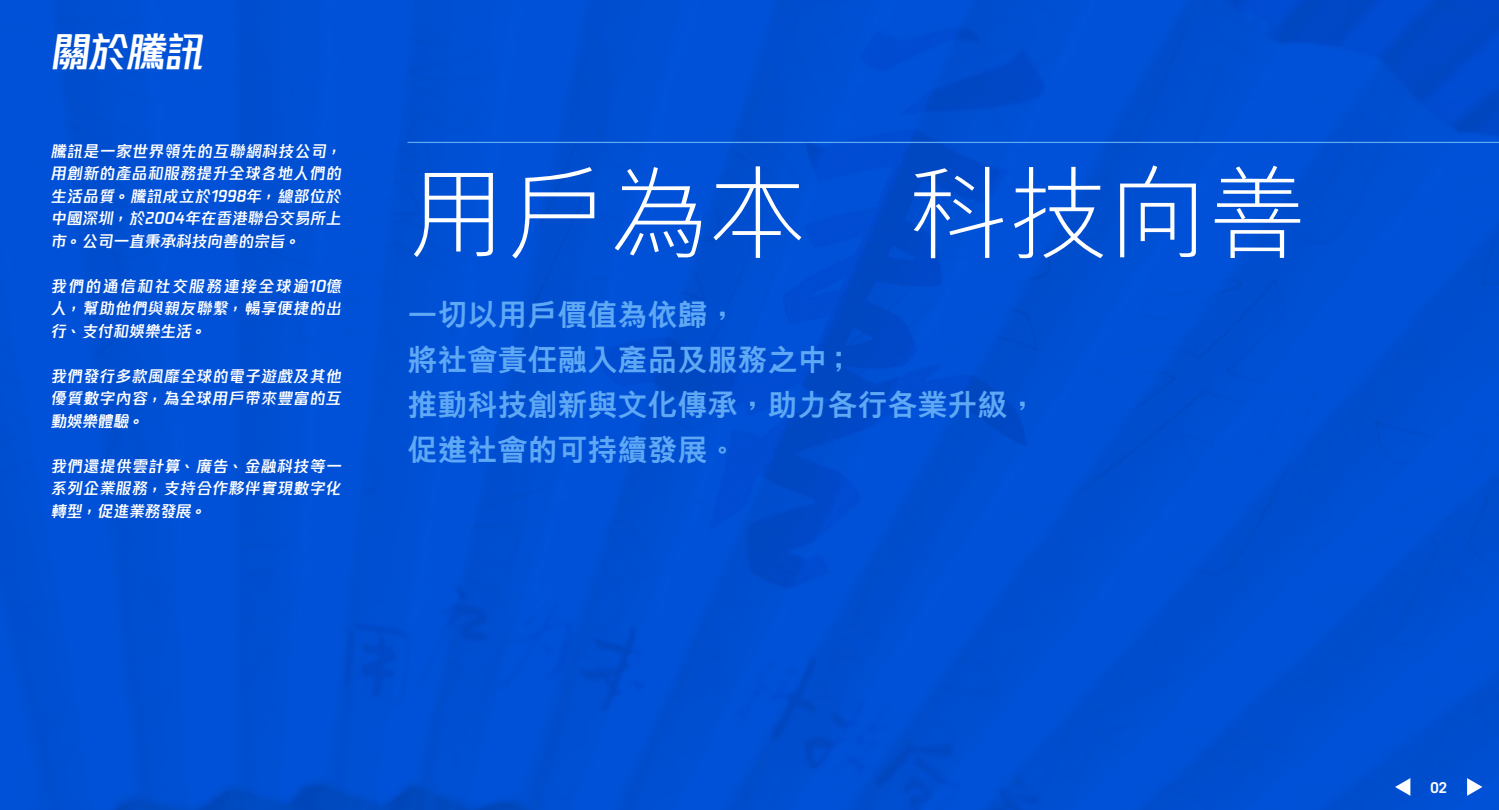
<style>
.page{position:relative;width:1499px;height:810px;background:#fff}
.page>*{position:absolute;margin:0;border:0;box-sizing:border-box;transform-origin:0 0}
._01_H1{font:300 100px "M Hei HK";color:#fff}
.t1{font:40px "Tencent Sans W7";color:#fff}
._00_txt{font:800 30px "M Hei HK";color:#5ea8f5}
._00_txt-2{font:15.62px/22.5px "Tencent Sans W7";letter-spacing:.035em;color:#fff;text-align:justify}
.t2{font:700 15px "Trade Gothic LT Std";color:#fff}
</style>
<div class="page">
<img style="left:0;top:0;width:1499px;height:810px">
<hr style="left:407px;top:142px;width:1092px;height:1px;background:#5ea8f5">
<svg style="left:1395px;top:778px;width:15px;height:17px"></svg>
<svg style="left:1467px;top:778px;width:15px;height:17px"></svg>
<h2 class="t1" style="left:51px;top:24px;width:155px">關於騰訊</h2>
<p class="_00_txt-2" style="left:51px;top:139px;width:298px;text-align:left">騰訊是一家世界領先的互聯網科技公司，用創新的產品和服務提升全球各地人們的生活品質。騰訊成立於1998年，總部位於中國深圳，於2004年在香港聯合交易所上市。公司一直秉承科技向善的宗旨。</p>
<p class="_00_txt-2" style="left:51px;top:274px;width:292px">我們的通信和社交服務連接全球逾10億人，幫助他們與親友聯繫，暢享便捷的出行、支付和娛樂生活。</p>
<p class="_00_txt-2" style="left:51px;top:364px;width:292px">我們發行多款風靡全球的電子遊戲及其他優質數字內容，為全球用戶帶來豐富的互動娛樂體驗。</p>
<p class="_00_txt-2" style="left:51px;top:454px;width:292px">我們還提供雲計算、廣告、金融科技等一系列企業服務，支持合作夥伴實現數字化轉型，促進業務發展。</p>
<p class="_01_H1" style="left:407px;top:144px;width:902px">用戶為本 科技向善</p>
<p class="_00_txt" style="left:407px;top:299px;width:331px">一切以用戶價值為依歸，</p>
<p class="_00_txt" style="left:407px;top:344px;width:448px">將社會責任融入產品及服務之中；</p>
<p class="_00_txt" style="left:407px;top:389px;width:631px">推動科技創新與文化傳承，助力各行各業升級，</p>
<p class="_00_txt" style="left:407px;top:434px;width:331px">促進社會的可持續發展。</p>
<p class="t2" style="left:1430px;top:778px;width:18px">02</p>
</div>
